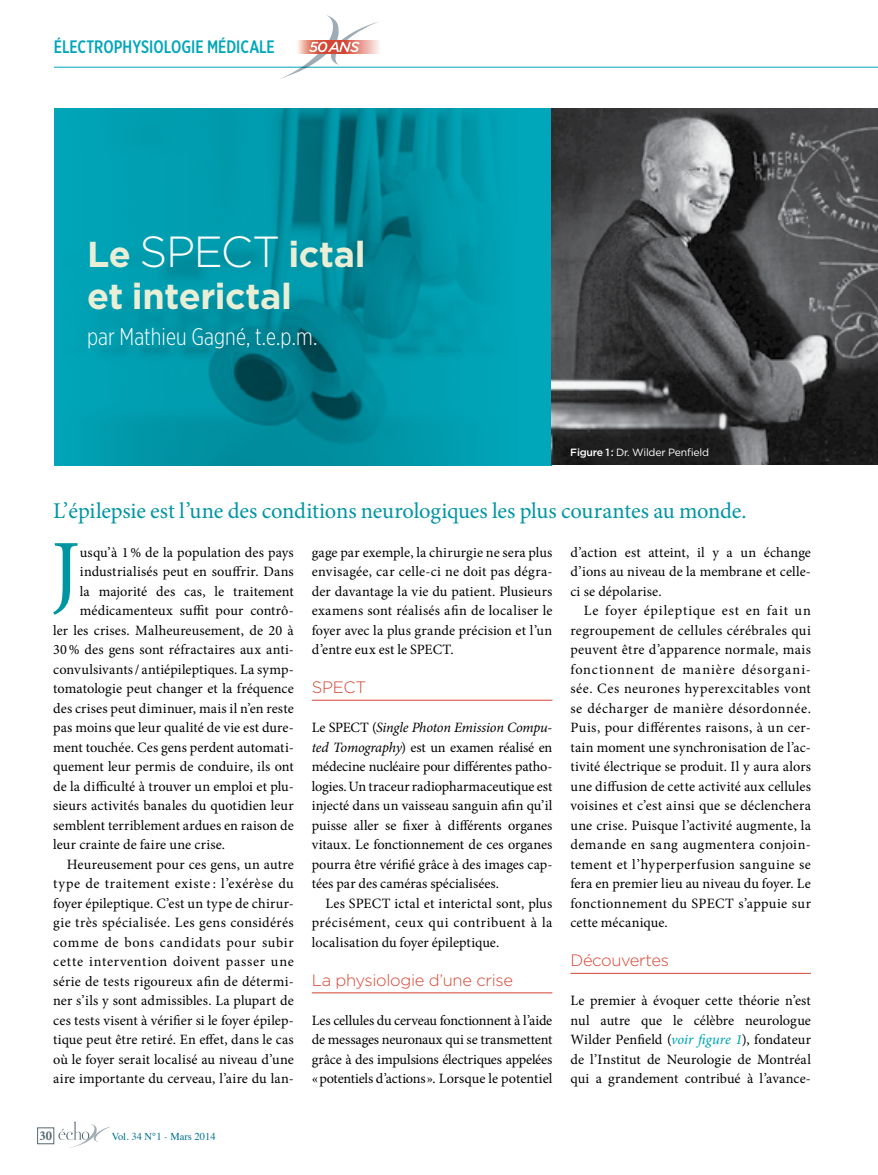
<style>
.page{position:relative;width:878px;height:1175px;background:#fff}
.page>*{position:absolute;margin:0;border:0;box-sizing:border-box;transform-origin:0 0}
.t1{font:87.75px "Minion Pro";color:#0095a3}
.t2{font:700 36px/42px "Gotham";letter-spacing:-.01em;color:#e9eed7}
.t3{font:300 24px "Gotham X Narrow";letter-spacing:.005em;color:#fff}
.t4{font:22.5px "Minion Pro";letter-spacing:-.01em;color:#0095a3}
.t5{font:500 18px "Gotham X Narrow";color:#00a6b9}
.t6{font:300 16.5px "Gotham";letter-spacing:-.02em;color:#d64533}
.t7{font:14.25px/19.5px "Minion Pro";letter-spacing:.01em;color:#000;text-align:justify}
.t8{font:14.25px "Minion Pro";letter-spacing:.03em;color:#000}
.t9{font:14.25px "Minion Pro";letter-spacing:.04em;color:#000}
.t10{font:14.25px "Minion Pro";letter-spacing:.045em;color:#000}
.t11{font:14.25px "Minion Pro";letter-spacing:.05em;color:#000}
.t12{font:700 condensed 13.5px "Minion Pro";color:#546670}
.t13{font:10.5px "Gotham";letter-spacing:-.02em;color:#fff}
.t14{font:10.5px "Times";color:#007093}
.s1{font-weight:300;font-size:43.5px;color:#fff}
.s2{font-weight:500}
.s3{font-style:italic}
.s4{font-weight:500;font-style:italic;color:#00a6b9}
</style>
<div class="page">
<svg style="left:58px;top:1121px;width:52px;height:26px"></svg>
<div style="left:37px;top:1127px;width:17px;height:16px;border:1px solid #546670"></div>
<hr style="left:312px;top:700px;width:240px;height:1px;background:#d64533">
<hr style="left:312px;top:992px;width:240px;height:1px;background:#d64533">
<hr style="left:570px;top:973px;width:241px;height:1px;background:#d64533">
<hr style="left:54px;top:67px;width:824px;height:1px;background:#00a6b9">
<img style="left:54px;top:108px;width:824px;height:357px">
<svg style="left:257px;top:15px;width:146px;height:64px"></svg>
<p class="t5" style="left:54px;top:36px;width:222px">ÉLECTROPHYSIOLOGIE MÉDICALE</p>
<h2 class="t2" style="left:87px;top:233px;width:280px">Le <span class="s1">SPECT</span> ictal et interictal</h2>
<h3 class="t3" style="left:87px;top:322px;width:232px">par Mathieu Gagné, t.e.p.m.</h3>
<p class="t13" style="left:570px;top:445px;width:140px"><span class="s2">Figure 1 :</span> Dr. Wilder Penfield</p>
<h3 class="t4" style="left:53px;top:495px;width:695px">L’épilepsie est l’une des conditions neurologiques les plus courantes au monde.</h3>
<h1 class="t1" style="left:51px;top:513px;width:30px">J</h1>
<p class="t7" style="left:80px;top:542px;width:215px">usqu’à 1% de la population des pays</p>
<p class="t7" style="left:312px;top:542px;width:242px">gage par exemple, la chirurgie ne sera plus envisagée, car celle-ci ne doit pas dégra&shy;der davantage la vie du patient. Plusieurs examens sont réalisés afin de localiser le foyer avec la plus grande précision et l’un d’entre eux est le SPECT.</p>
<p class="t6" style="left:312px;top:677px;width:56px">SPECT</p>
<p class="t7" style="left:312px;top:718px;width:242px">Le SPECT (<span class="s3">Single Photon Emission Compu&shy;ted Tomography</span>) est un examen réalisé en médecine nucléaire pour différentes patho&shy;logies. Un traceur radiopharmaceutique est injecté dans un vaisseau sanguin afin qu’il puisse aller se fixer à différents organes vitaux. Le fonctionnement de ces organes pourra être vérifié grâce à des images cap&shy;tées par des caméras spécialisées.</p>
<p class="t7" style="left:312px;top:893px;width:242px;text-indent:13px">Les SPECT ictal et interictal sont, plus précisément, ceux qui contribuent à la localisation du foyer épileptique.</p>
<p class="t6" style="left:312px;top:969px;width:203px">La physiologie d’une crise</p>
<p class="t7" style="left:312px;top:1010px;width:242px">Les cellules du cerveau fonctionnent à l’aide de messages neuronaux qui se transmettent grâce à des impulsions électriques appelées «potentiels d’actions». Lorsque le potentiel</p>
<p class="t7" style="left:570px;top:542px;width:242px">d’action est atteint, il y a un échange d’ions au niveau de la membrane et celle&shy;ci se dépolarise.</p>
<p class="t7" style="left:570px;top:601px;width:242px;text-indent:13px">Le foyer épileptique est en fait un regroupement de cellules cérébrales qui peuvent être d’apparence normale, mais fonctionnent de manière désorgani&shy;sée. Ces neurones hyperexcitables vont se décharger de manière désordonnée.<br>Puis, pour différentes raisons, à un cer&shy;tain moment une synchronisation de l’ac&shy;tivité électrique se produit. Il y aura alors une diffusion de cette activité aux cellules voisines et c’est ainsi que se déclenchera une crise. Puisque l’activité augmente, la demande en sang augmentera conjoin&shy;tement et l’hyperperfusion sanguine se fera en premier lieu au niveau du foyer. Le fonctionnement du SPECT s’appuie sur cette mécanique.</p>
<p class="t6" style="left:570px;top:950px;width:100px">Découvertes</p>
<p class="t7" style="left:570px;top:991px;width:242px">Le premier à évoquer cette théorie n’est nul autre que le célèbre neurologue Wilder Penfield (<span class="s4">voir figure 1</span>), fondateur de l’Institut de Neurologie de Montréal qui a grandement contribué à l’avance-</p>
<p class="t7" style="left:80px;top:562px;width:215px">industrialisés peut en souffrir. Dans</p>
<p class="t7" style="left:80px;top:581px;width:215px">la majorité des cas, le traitement</p>
<p class="t7" style="left:80px;top:601px;width:215px">médicamenteux suffit pour contrô-</p>
<p class="t7" style="left:53px;top:620px;width:242px">ler les crises. Malheureusement, de 20 à</p>
<p class="t7" style="left:53px;top:640px;width:242px">30% des gens sont réfractaires aux anti-</p>
<p class="t7" style="left:53px;top:659px;width:242px">convulsivants/ antiépileptiques. La symp-</p>
<p class="t7" style="left:53px;top:679px;width:242px">tomatologie peut changer et la fréquence</p>
<p class="t7" style="left:53px;top:698px;width:242px">des crises peut diminuer, mais il n’en reste</p>
<p class="t7" style="left:53px;top:718px;width:242px">pas moins que leur qualité de vie est dure-</p>
<p class="t7" style="left:53px;top:737px;width:242px">ment touchée. Ces gens perdent automati-</p>
<p class="t7" style="left:53px;top:757px;width:242px">quement leur permis de conduire, ils ont</p>
<p class="t7" style="left:53px;top:776px;width:242px">de la difficulté à trouver un emploi et plu-</p>
<p class="t7" style="left:53px;top:796px;width:242px">sieurs activités banales du quotidien leur</p>
<p class="t7" style="left:53px;top:815px;width:242px">semblent terriblement ardues en raison de</p>
<p class="t7" style="left:53px;top:835px;width:173px">leur crainte de faire une crise.</p>
<p class="t7" style="left:67px;top:854px;width:228px">Heureusement pour ces gens, un autre</p>
<p class="t9" style="left:53px;top:874px;width:242px">type de traitement existe : l’exérèse du</p>
<p class="t7" style="left:53px;top:893px;width:242px">foyer épileptique. C’est un type de chirur-</p>
<p class="t8" style="left:53px;top:913px;width:242px">gie très spécialisée. Les gens considérés</p>
<p class="t11" style="left:53px;top:932px;width:242px">comme de bons candidats pour subir</p>
<p class="t10" style="left:53px;top:952px;width:242px">cette intervention doivent passer une</p>
<p class="t7" style="left:53px;top:971px;width:242px">série de tests rigoureux afin de détermi-</p>
<p class="t7" style="left:53px;top:991px;width:242px">ner s’ils y sont admissibles. La plupart de</p>
<p class="t7" style="left:53px;top:1010px;width:242px">ces tests visent à vérifier si le foyer épilep-</p>
<p class="t7" style="left:53px;top:1030px;width:242px">tique peut être retiré. En effet, dans le cas</p>
<p class="t7" style="left:53px;top:1049px;width:242px">où le foyer serait localisé au niveau d’une</p>
<p class="t7" style="left:53px;top:1069px;width:242px">aire importante du cerveau, l’aire du lan-</p>
<p class="t12" style="left:39px;top:1126px;width:14px">30</p>
<p class="t14" style="left:112px;top:1126px;width:105px">Vol. 34 N°1 - Mars 2014</p>
</div>
